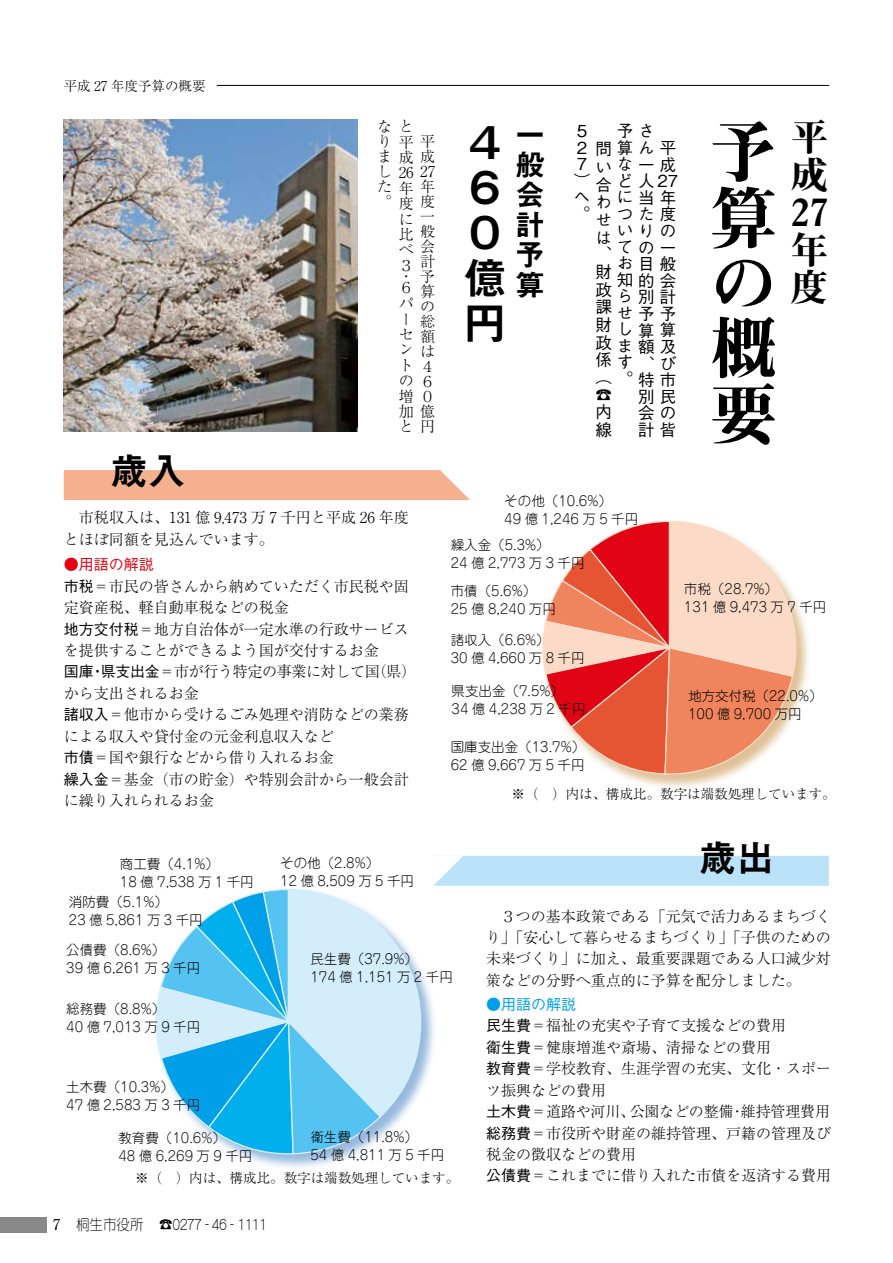
<style>
.page{position:relative;width:893px;height:1263px;background:#fff}
.page>*{position:absolute;margin:0;border:0;box-sizing:border-box;transform-origin:0 0}
.t1{font:67.5px/65.7px "Midashi Min Pro MA31";color:#000;text-align:justify}
.t2{font:45px/45px "Midashi Go Pro MB31";color:#000}
.t3{font:37.5px/37.5px "Midashi Min Pro MA31";color:#000}
.t4{font:37.5px "Midashi Go Pro MB31";color:#000}
.t5{font:30px/30px "Midashi Go Pro MB31";color:#000;text-align:justify}
.t6{font:500 16.5px/16.6px "Gothic BBB Pro";color:#000;text-align:justify}
.t7{font:300 15px/15px "Ryumin Pro";color:#000}
.t8{font:300 15px "Ryumin Pro";letter-spacing:-.025em;color:#000}
.t9{font:15px "DFSM Gothic Lt WING RKSJ H";letter-spacing:-.04em;color:#000;scale:.9 1}
.t10{font:500 15px "Gothic BBB Pro";color:#00a0e9}
.t11{font:500 15px "Gothic BBB Pro";color:#e60012}
.t12{font:500 15px "Gothic BBB Pro";color:#000}
.t13{font:700 15px "Futo Min A101 Pro";color:#000}
.t14{font:300 13.5px/18px "Jun 101 Pro";color:#000}
.t15{font:300 13.5px "Ryumin Pro";color:#000}
.s1{font-family:"Gothic BBB Pro";font-weight:500}
.s2{font-family:"Ryumin Pro";font-weight:300}
</style>
<div class="page">
<div style="left:64px;top:470px;width:406px;height:30px;background:#f5b090"></div>
<svg style="left:440px;top:470px;width:30px;height:30px"></svg>
<div style="left:434px;top:856px;width:395px;height:30px;background:#bae3f9"></div>
<svg style="left:434px;top:856px;width:29px;height:30px"></svg>
<img style="left:239px;top:885px;width:202px;height:283px">
<svg style="left:155px;top:888px;width:267px;height:267px"></svg>
<img style="left:64px;top:119px;width:293px;height:313px">
<img style="left:622px;top:603px;width:187px;height:185px">
<svg style="left:542px;top:520px;width:255px;height:256px"></svg>
<hr style="left:217px;top:85px;width:612px;height:1px;background:#000">
<div style="left:0;top:1217px;width:47px;height:16px;background:#898989"></div>
<p class="t15" style="left:64px;top:75px;width:143px">平成 27 年度予算の概要</p>
<h3 class="t4" style="left:111px;top:441px;width:76px">歳入</h3>
<p class="t7" style="left:399px;top:118px;width:16px;line-height:15.5px">と平成</p>
<p class="t7" style="left:377px;top:118px;width:15px">なりました</p>
<p class="t7" style="left:420px;top:133px;width:16px">平成</p>
<p class="t7" style="left:399px;top:164px;width:38px">26 27</p>
<p class="t7" style="left:420px;top:178px;width:16px;text-align:justify">年度一般会計予算の総額は</p>
<p class="t7" style="left:399px;top:179px;width:16px;line-height:15.5px;text-align:justify">年度に比べ</p>
<p class="t7" style="left:377px;top:193px;width:15px">。</p>
<p class="t7" style="left:399px;top:256px;width:13px">３</p>
<p class="t7" style="left:399px;top:268px;width:10px">・</p>
<p class="t7" style="left:399px;top:279px;width:13px">６</p>
<p class="t7" style="left:399px;top:295px;width:16px;line-height:15.5px">パーセントの増加と</p>
<p class="t7" style="left:420px;top:358px;width:13px;text-align:justify">４<br>６<br>０</p>
<p class="t7" style="left:420px;top:403px;width:16px">億円</p>
<p class="t7" style="left:64px;top:505px;width:347px;line-height:21.5px">　市税収入は、131 億 9,473 万 7 千円と平成 26 年度とほぼ同額を見込んでいます。</p>
<p class="t11" style="left:64px;top:552px;width:91px">●用語の解説</p>
<p class="t7" style="left:64px;top:577px;width:346px"><span class="s1">市税</span>＝市民の皆さんから納めていただく市民税や固</p>
<p class="t7" style="left:64px;top:599px;width:226px">定資産税、軽自動車税などの税金</p>
<p class="t7" style="left:64px;top:620px;width:346px"><span class="s1">地方交付税</span>＝地方自治体が一定水準の行政サービス</p>
<p class="t7" style="left:64px;top:642px;width:316px">を提供することができるよう国が交付するお金</p>
<p class="t7" style="left:372px;top:663px;width:46px">（県(</p>
<p class="t8" style="left:101px;top:660px;width:280px"><span class="s1">県支出金</span>＝市が行う特定の事業に対して国</p>
<p class="t12" style="left:64px;top:660px;width:32px">国庫</p>
<p class="t7" style="left:64px;top:681px;width:346px;line-height:21.5px">から支出されるお金<br><span class="s1">諸収入</span>＝他市から受けるごみ処理や消防などの業務による収入や貸付金の元金利息収入など<br><span class="s1">市債</span>＝国や銀行などから借り入れるお金<br><span class="s1">繰入金</span>＝基金（市の貯金）や特別会計から一般会計に繰り入れられるお金</p>
<p class="t12" style="left:90px;top:660px;width:16px">・</p>
<h2 class="t2" style="left:463px;top:114px;width:39px;text-align:justify">４<br>６<br>０</h2>
<h3 class="t5" style="left:515px;top:116px;width:31px">一般会計予算</h3>
<h2 class="t2" style="left:463px;top:250px;width:43px">億円</h2>
<p class="t6" style="left:617px;top:121px;width:36px">予さ</p>
<p class="t6" style="left:574px;top:120px;width:14px">５<br>２<br>７</p>
<p class="t6" style="left:595px;top:137px;width:82px;text-align:right">問算ん平な一成</p>
<p class="t6" style="left:617px;top:187px;width:61px;text-align:right">に当年つた度の<br>ての一般<br>知的会別計<br>せ予予し算算額及<br>す、び。特市別民<br>会の<br>計皆</p>
<p class="t6" style="left:595px;top:156px;width:17px;line-height:17.7px">い合わせは</p>
<p class="t6" style="left:574px;top:170px;width:18px">）</p>
<p class="t6" style="left:617px;top:171px;width:63px">ど人27</p>
<p class="t6" style="left:574px;top:187px;width:17px">へ</p>
<p class="t6" style="left:574px;top:203px;width:17px">。</p>
<p class="t6" style="left:617px;top:212px;width:36px;line-height:32.8px">いりお目ら</p>
<p class="t6" style="left:617px;top:335px;width:15px">ま</p>
<p class="t6" style="left:595px;top:244px;width:17px">、</p>
<p class="t6" style="left:595px;top:261px;width:18px;line-height:17.7px">財政課財政係</p>
<p class="t6" style="left:595px;top:366px;width:18px;line-height:17.7px">（☎</p>
<p class="t6" style="left:595px;top:401px;width:18px;line-height:17.7px">内線</p>
<p class="t14" style="left:504px;top:490px;width:135px">その他)10.6%(<br>49 億 1,246 万 5 千円</p>
<p class="t14" style="left:451px;top:534px;width:135px">繰入金)5.3%(<br>24 億 2,773 万 3 千円</p>
<h1 class="t1" style="left:710px;top:113px;width:66px">予算の概要</h1>
<h3 class="t3" style="left:791px;top:115px;width:38px">平成</h3>
<h3 class="t3" style="left:791px;top:227px;width:37px">年度</h3>
<h3 class="t3" style="left:791px;top:190px;width:39px">27</h3>
<p class="t14" style="left:451px;top:580px;width:107px">市債)5.6%(<br>25 億 8,240 万円</p>
<p class="t14" style="left:451px;top:630px;width:135px">諸収入)6.6%(<br>30 億 4,660 万 8 千円</p>
<p class="t14" style="left:452px;top:680px;width:135px">県支出金)7.5%(<br>34 億 4,238 万 2 千円</p>
<p class="t14" style="left:451px;top:736px;width:136px">国庫支出金)13.7%(<br>62 億 9,667 万 5 千円</p>
<p class="t14" style="left:684px;top:579px;width:144px">市税)28.7%(<br>131 億 9,473 万 7 千円</p>
<p class="t14" style="left:688px;top:685px;width:136px">地方交付税)22.0%(<br>100 億 9,700 万円</p>
<p class="t15" style="left:512px;top:784px;width:325px">※（　）内は、構成比。数字は端数処理しています。</p>
<p class="t14" style="left:120px;top:853px;width:135px">商工費)4.1%(<br>18 億 7,538 万 1 千円</p>
<p class="t14" style="left:69px;top:891px;width:135px">消防費)5.1%(<br>23 億 5,861 万 3 千円</p>
<p class="t14" style="left:66px;top:939px;width:135px">公債費)8.6%(<br>39 億 6,261 万 3 千円</p>
<p class="t14" style="left:66px;top:998px;width:135px">総務費)8.8%(<br>40 億 7,013 万 9 千円</p>
<p class="t14" style="left:66px;top:1076px;width:135px">土木費)10.3%(<br>47 億 2,583 万 3 千円</p>
<p class="t14" style="left:280px;top:852px;width:135px">その他)2.8%(<br>12 億 8,509 万 5 千円</p>
<p class="t14" style="left:310px;top:948px;width:144px">民生費)37.9%(<br>174 億 1,151 万 2 千円</p>
<p class="t13" style="left:53px;top:1212px;width:10px">7</p>
<p class="t14" style="left:118px;top:1127px;width:135px">教育費)10.6%(<br>48 億 6,269 万 9 千円</p>
<p class="t14" style="left:310px;top:1126px;width:135px">衛生費)11.8%(<br>54 億 4,811 万 5 千円</p>
<p class="t15" style="left:135px;top:1168px;width:325px">※（　）内は、構成比。数字は端数処理しています。</p>
<p class="t9" style="left:159px;top:1217px;width:121px"><span class="s2">☎</span>0277 46‐ ‐ 1111</p>
<p class="t9" style="left:76px;top:1217px;width:77px">桐生市役所</p>
<h3 class="t4" style="left:699px;top:827px;width:76px">歳出</h3>
<p class="t7" style="left:486px;top:904px;width:346px;line-height:21.5px;text-align:justify">　３つの基本政策である「元気で活力あるまちづくり」「安心して暮らせるまちづくり」「子供のための未来づくり」に加え、最重要課題である人口減少対策などの分野へ重点的に予算を配分しました。</p>
<p class="t10" style="left:486px;top:992px;width:91px">●用語の解説</p>
<p class="t7" style="left:486px;top:1017px;width:301px"><span class="s1">民生費</span>＝福祉の充実や子育て支援などの費用</p>
<p class="t7" style="left:486px;top:1038px;width:286px"><span class="s1">衛生費</span>＝健康増進や斎場、清掃などの費用</p>
<p class="t7" style="left:486px;top:1060px;width:346px"><span class="s1">教育費</span>＝学校教育、生涯学習の充実、文化・スポー</p>
<p class="t7" style="left:486px;top:1081px;width:121px">ツ振興などの費用</p>
<p class="t7" style="left:741px;top:1103px;width:91px">維持管理費用</p>
<p class="t7" style="left:486px;top:1100px;width:346px;line-height:21.5px"><span class="s1">土木費</span>＝道路や河川、<br><span class="s1">総務費</span>＝市役所や財産の維持管理、戸籍の管理及び税金の徴収などの費用<br><span class="s1">公債費</span>＝これまでに借り入れた市債を返済する費用</p>
<p class="t7" style="left:629px;top:1103px;width:106px">公園などの整備</p>
<p class="t7" style="left:730px;top:1103px;width:16px">・</p>
</div>
